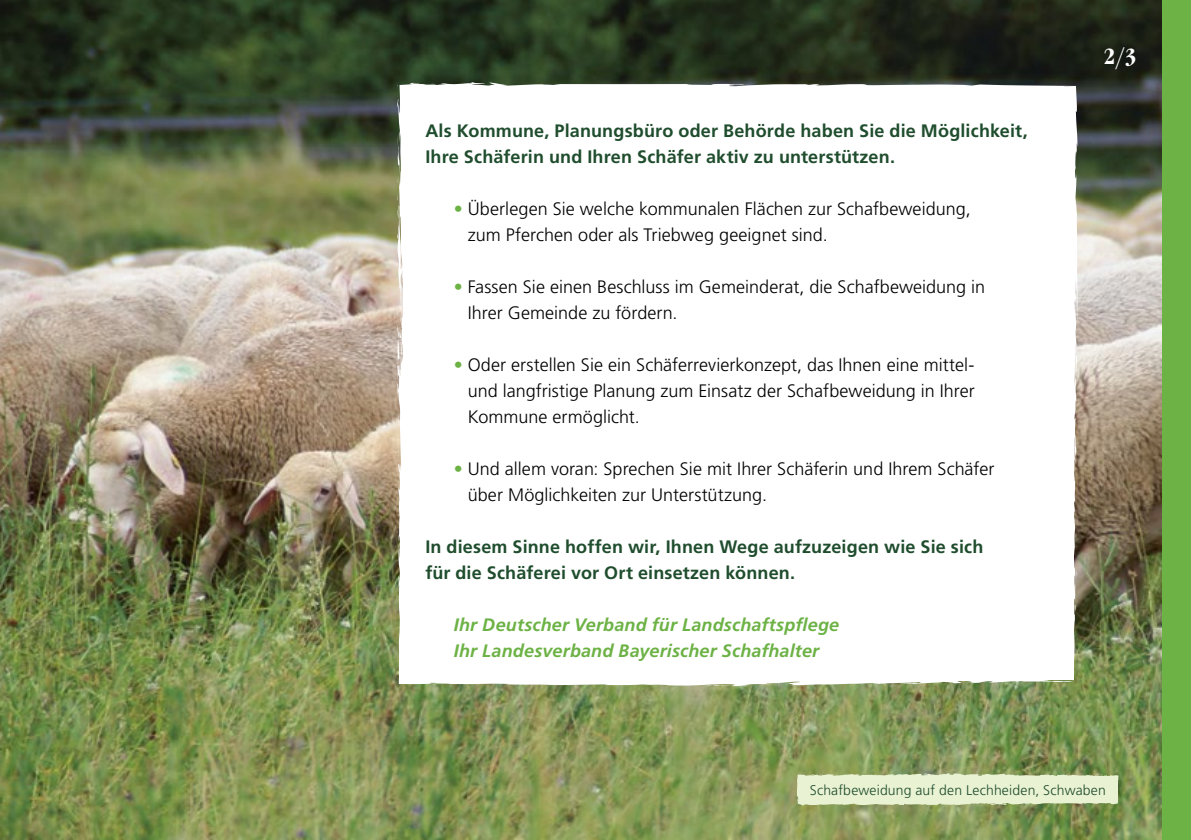
<style>
.page{position:relative;width:1191px;height:840px;background:#fff}
.page>*{position:absolute;margin:0;border:0;box-sizing:border-box;transform-origin:0 0}
.t1{font:24px "Garam ITCSB Bol Con";color:#fff}
.t2{font:300 18px/26px "Frutiger LT Std";color:#000}
.t3{font:700 18px/26px "Frutiger LT Std";letter-spacing:.01em;color:#1f4d2d}
.t4{font:italic 700 18px/26px "Frutiger LT Std";letter-spacing:.01em;color:#6cb245}
.t5{font:300 14px "Frutiger LT Std";letter-spacing:.01em;color:#1f4d2d}
.s1{color:#6cb245}
.s2{font-family:"Garam ITCSB";font-stretch:condensed}
</style>
<div class="page">
<img style="left:0;top:0;width:1162px;height:839px">
<svg style="left:397px;top:82px;width:680px;height:604px"></svg>
<svg style="left:1071px;top:570px;width:5px;height:89px"></svg>
<svg style="left:1071px;top:484px;width:1px;height:13px"></svg>
<svg style="left:1069px;top:405px;width:8px;height:59px"></svg>
<svg style="left:1069px;top:322px;width:8px;height:64px"></svg>
<svg style="left:1069px;top:163px;width:1px;height:28px"></svg>
<svg style="left:890px;top:93px;width:21px;height:3px"></svg>
<svg style="left:397px;top:84px;width:1px;height:26px"></svg>
<svg style="left:397px;top:130px;width:3px;height:53px"></svg>
<svg style="left:397px;top:231px;width:5px;height:18px"></svg>
<svg style="left:397px;top:282px;width:6px;height:79px"></svg>
<svg style="left:398px;top:407px;width:2px;height:23px"></svg>
<svg style="left:398px;top:446px;width:1px;height:13px"></svg>
<svg style="left:407px;top:552px;width:2px;height:30px"></svg>
<svg style="left:492px;top:674px;width:36px;height:2px"></svg>
<svg style="left:796px;top:772px;width:323px;height:33px;background:#dce6c4"></svg>
<div style="left:1162px;top:0;width:29px;height:839px;background:#6cb245"></div>
<p class="t3" style="left:425px;top:117px;width:604px">Als Kommune, Planungsbüro oder Behörde haben Sie die Möglichkeit,<br>Ihre Schäferin und Ihren Schäfer aktiv zu unterstützen.</p>
<p class="t2" style="left:468px;top:196px;width:504px;text-indent:-14px"><span class="s1">•</span> Überlegen Sie welche kommunalen Flächen zur Schafbeweidung, zum Pferchen oder als Triebweg geeignet sind.</p>
<p class="t2" style="left:468px;top:274px;width:519px;text-indent:-14px"><span class="s1">•</span> Fassen Sie einen Beschluss im Gemeinderat, die Schafbeweidung in<br>Ihrer Gemeinde zu fördern.</p>
<p class="t2" style="left:468px;top:352px;width:509px;text-align:justify;text-indent:-14px"><span class="s1">•</span> Oder erstellen Sie ein Schäferrevierkonzept, das Ihnen eine mittel&shy;und langfristige Planung zum Einsatz der Schafbeweidung in Ihrer Kommune ermöglicht.</p>
<p class="t2" style="left:468px;top:456px;width:528px;text-indent:-14px"><span class="s1">•</span> Und allem voran: Sprechen Sie mit Ihrer Schäferin und Ihrem Schäfer über Möglichkeiten zur Unterstützung.</p>
<p class="t3" style="left:425px;top:533px;width:559px">In diesem Sinne hoffen wir, Ihnen Wege aufzuzeigen wie Sie sich für die Schäferei vor Ort einsetzen können.</p>
<p class="t4" style="left:454px;top:611px;width:387px">Ihr Deutscher Verband für Landschaftspflege<br>Ihr Landesverband Bayerischer Schafhalter</p>
<h1 class="t1" style="left:1103px;top:44px;width:35px">2<span class="s2">/</span>3</h1>
<p class="t5" style="left:810px;top:781px;width:298px">Schafbeweidung auf den Lechheiden, Schwaben</p>
</div>
